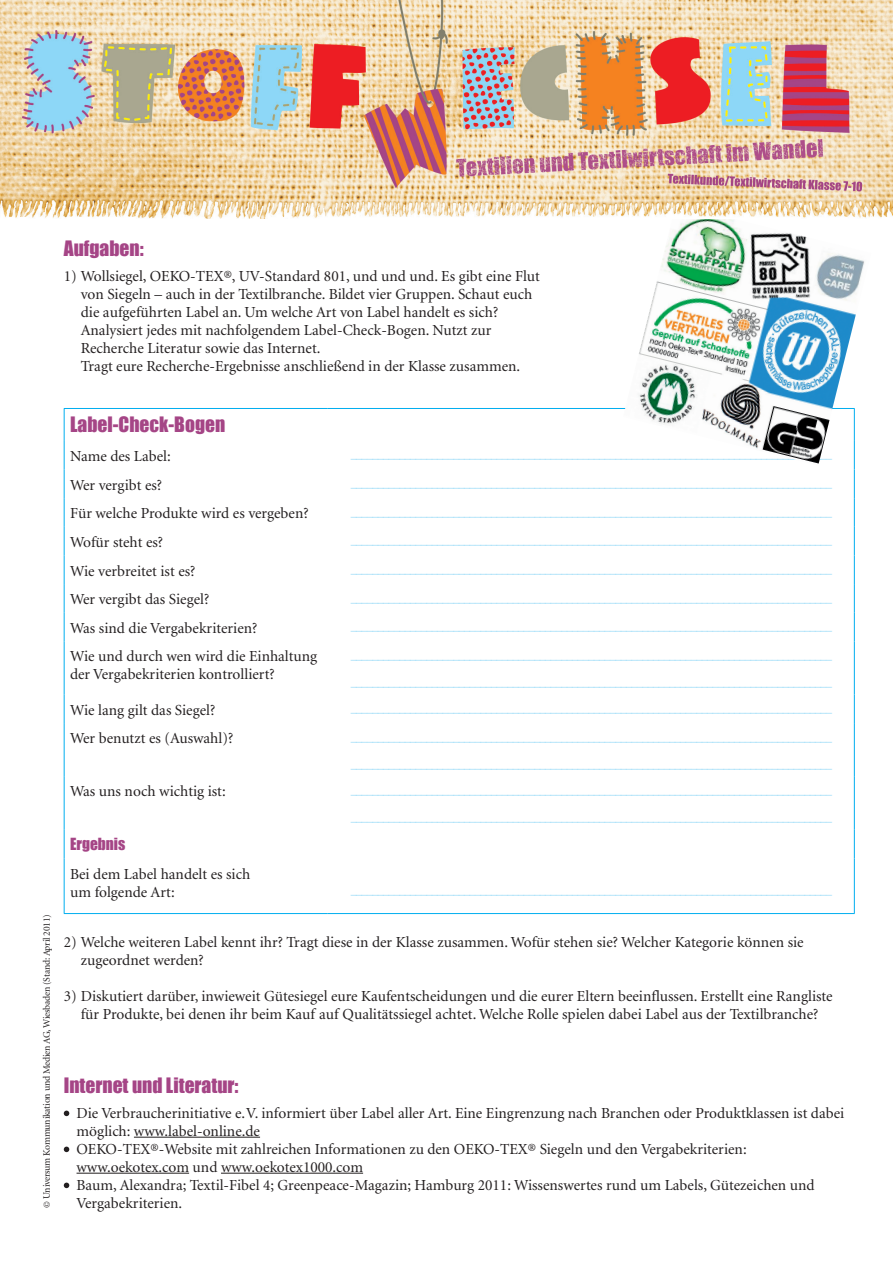
<style>
.page{position:relative;width:893px;height:1263px;background:#fff}
.page>*{position:absolute;margin:0;border:0;box-sizing:border-box;transform-origin:0 0}
.t1{font:19.5px "Impact";color:#a54586}
.t2{font:15.3px/18px "Minion";color:#231f20}
.t3{font:15.3px "Impact";color:#a54586}
.t4{font:12px "Minion";color:#8dd7f7}
.t5{font:9.75px "Minion";letter-spacing:-.02em;color:#231f20}
</style>
<div class="page">
<hr style="left:64px;top:408px;width:264px;height:1px;background:#00aeef">
<hr style="left:64px;top:409px;width:1px;height:32px;background:#00aeef">
<hr style="left:328px;top:408px;width:527px;height:1px;background:#00aeef">
<svg style="left:64px;top:441px;width:1px;height:200px"></svg>
<svg style="left:854px;top:465px;width:1px;height:176px"></svg>
<hr style="left:64px;top:641px;width:1px;height:53px;background:#00aeef">
<hr style="left:854px;top:641px;width:1px;height:53px;background:#00aeef">
<svg style="left:64px;top:694px;width:1px;height:29px"></svg>
<svg style="left:854px;top:694px;width:1px;height:29px"></svg>
<hr style="left:64px;top:723px;width:1px;height:53px;background:#00aeef">
<hr style="left:854px;top:723px;width:1px;height:53px;background:#00aeef">
<hr style="left:64px;top:776px;width:1px;height:53px;background:#00aeef">
<hr style="left:854px;top:776px;width:1px;height:53px;background:#00aeef">
<svg style="left:64px;top:829px;width:1px;height:29px"></svg>
<svg style="left:854px;top:829px;width:1px;height:29px"></svg>
<hr style="left:64px;top:858px;width:1px;height:55px;background:#00aeef">
<hr style="left:854px;top:858px;width:1px;height:55px;background:#00aeef">
<hr style="left:64px;top:913px;width:264px;height:1px;background:#00aeef">
<hr style="left:328px;top:913px;width:527px;height:1px;background:#00aeef">
<hr style="left:134px;top:1137px;width:126px;height:1px;background:#231f20">
<hr style="left:77px;top:1173px;width:112px;height:1px;background:#231f20">
<hr style="left:221px;top:1173px;width:142px;height:1px;background:#231f20">
<svg style="left:64px;top:1110px;width:5px;height:6px"></svg>
<svg style="left:64px;top:1146px;width:5px;height:6px"></svg>
<svg style="left:64px;top:1182px;width:5px;height:6px"></svg>
<img style="left:625px;top:219px;width:240px;height:246px">
<img style="left:0;top:0;width:893px;height:219px">
<p class="t1" style="left:64px;top:233px;width:81px">Aufgaben:</p>
<p class="t2" style="left:81px;top:267px;width:461px;text-indent:-17px">1) Wollsiegel, OEKO-TEX®, UV-Standard 801, und und und. Es gibt eine Flut von Siegeln – auch in der Textilbranche. Bildet vier Gruppen. Schaut euch die aufgeführten Label an. Um welche Art von Label handelt es sich?<br>Analysiert jedes mit nachfolgendem Label-Check-Bogen. Nutzt zur Recherche Literatur sowie das Internet.<br>Tragt eure Recherche-Ergebnisse anschließend in der Klasse zusammen.</p>
<p class="t5" style="left:42px;top:1208px;width:295px;rotate:-90deg">© Universum Kommunikation und Medien AG, Wiesbaden (Stand: April 2011)</p>
<p class="t1" style="left:70px;top:410px;width:157px">Label-Check-Bogen</p>
<p class="t2" style="left:70px;top:448px;width:102px">Name des Label:</p>
<p class="t4" style="left:351px;top:449px;width:483px">_________________________________________________________________________________________</p>
<p class="t2" style="left:70px;top:476px;width:94px">Wer vergibt es?</p>
<p class="t4" style="left:351px;top:477px;width:483px">_________________________________________________________________________________________</p>
<p class="t2" style="left:70px;top:505px;width:240px">Für welche Produkte wird es vergeben?</p>
<p class="t4" style="left:351px;top:506px;width:483px">_________________________________________________________________________________________</p>
<p class="t2" style="left:70px;top:534px;width:95px">Wofür steht es?</p>
<p class="t4" style="left:351px;top:535px;width:483px">_________________________________________________________________________________________</p>
<p class="t2" style="left:70px;top:562px;width:127px">Wie verbreitet ist es?</p>
<p class="t4" style="left:351px;top:563px;width:483px">_________________________________________________________________________________________</p>
<p class="t2" style="left:70px;top:591px;width:141px">Wer vergibt das Siegel?</p>
<p class="t4" style="left:351px;top:592px;width:483px">_________________________________________________________________________________________</p>
<p class="t2" style="left:70px;top:619px;width:189px">Was sind die Vergabekriterien?</p>
<p class="t4" style="left:351px;top:620px;width:483px">_________________________________________________________________________________________</p>
<p class="t2" style="left:70px;top:648px;width:249px">Wie und durch wen wird die Einhaltung der Vergabekriterien kontrolliert?</p>
<p class="t4" style="left:351px;top:649px;width:483px">_________________________________________________________________________________________</p>
<p class="t4" style="left:351px;top:676px;width:483px">_________________________________________________________________________________________</p>
<p class="t2" style="left:70px;top:701px;width:147px">Wie lang gilt das Siegel?</p>
<p class="t4" style="left:351px;top:702px;width:483px">_________________________________________________________________________________________</p>
<p class="t2" style="left:70px;top:730px;width:165px">Wer benutzt es (Auswahl)?</p>
<p class="t4" style="left:351px;top:731px;width:483px">_________________________________________________________________________________________</p>
<p class="t4" style="left:351px;top:758px;width:483px">_________________________________________________________________________________________</p>
<p class="t2" style="left:70px;top:783px;width:157px">Was uns noch wichtig ist:</p>
<p class="t4" style="left:351px;top:784px;width:483px">_________________________________________________________________________________________</p>
<p class="t4" style="left:351px;top:811px;width:483px">_________________________________________________________________________________________</p>
<p class="t3" style="left:70px;top:832px;width:57px">Ergebnis</p>
<p class="t2" style="left:70px;top:865px;width:182px">Bei dem Label handelt es sich um folgende Art:</p>
<p class="t4" style="left:351px;top:884px;width:483px">_________________________________________________________________________________________</p>
<p class="t2" style="left:81px;top:934px;width:724px;text-indent:-17px">2) Welche weiteren Label kennt ihr? Tragt diese in der Klasse zusammen. Wofür stehen sie? Welcher Kategorie können sie zugeordnet werden?</p>
<p class="t2" style="left:64px;top:988px;width:770px;text-align:center">3) Diskutiert darüber, inwieweit Gütesiegel eure Kaufentscheidungen und die eurer Eltern beeinflussen. Erstellt eine Rangliste für Produkte, bei denen ihr beim Kauf auf Qualitätssiegel achtet. Welche Rolle spielen dabei Label aus der Textilbranche?</p>
<p class="t1" style="left:64px;top:1070px;width:176px">Internet und Literatur:</p>
<p class="t2" style="left:77px;top:1104px;width:769px">Die Verbraucherinitiative e.V. informiert über Label aller Art. Eine Eingrenzung nach Branchen oder Produktklassen ist dabei möglich: www.label-online.de<br>OEKO-TEX®-Website mit zahlreichen Informationen zu den OEKO-TEX® Siegeln und den Vergabekriterien: www.oekotex.com und www.oekotex1000.com<br>Baum, Alexandra; Textil-Fibel 4; Greenpeace-Magazin; Hamburg 2011: Wissenswertes rund um Labels, Gütezeichen und Vergabekriterien.</p>
</div>
